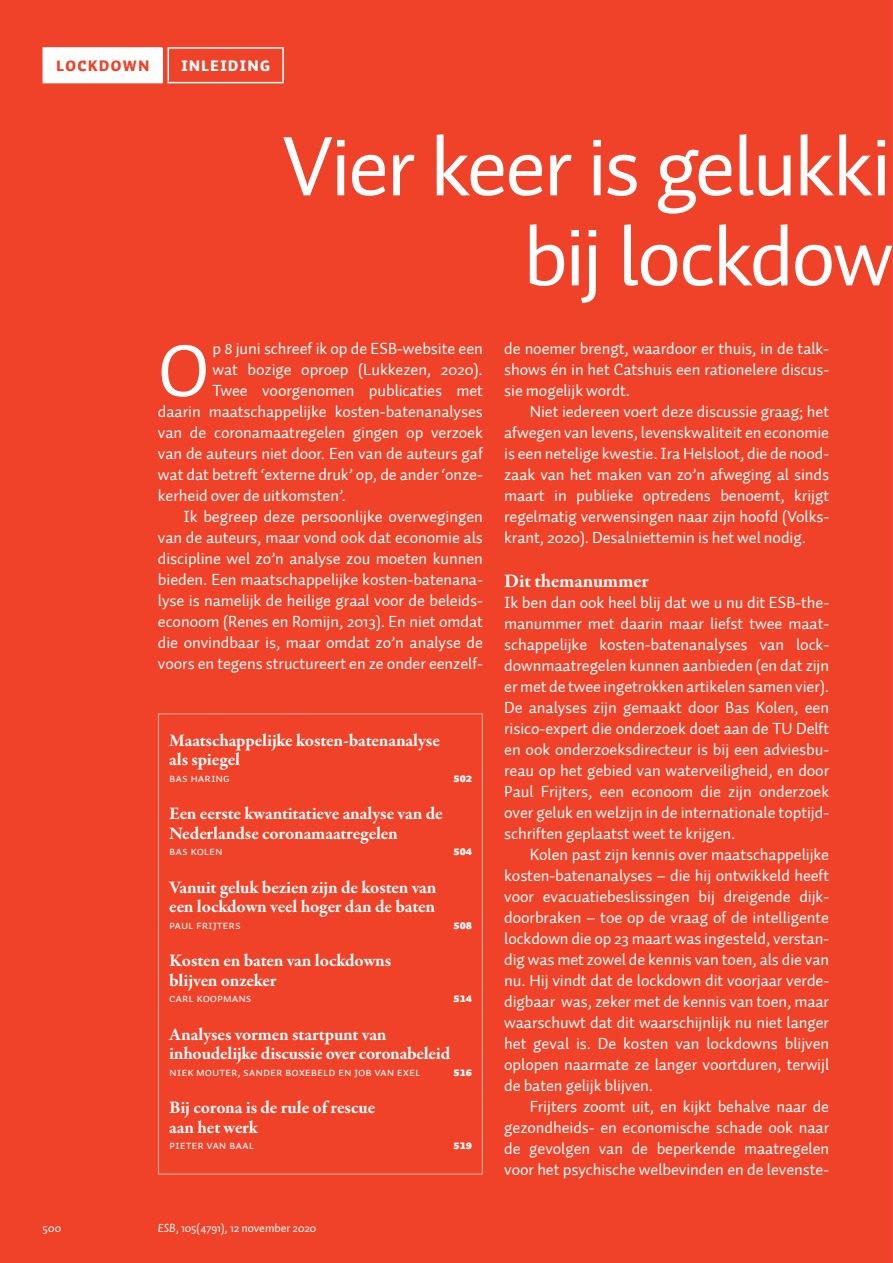
<style>
.page{position:relative;width:893px;height:1263px;background:#ef4228}
.page>*{position:absolute;margin:0;border:0;box-sizing:border-box;transform-origin:0 0}
.t1{font:85.5px/90px "Auto 1";letter-spacing:-.03em;color:#fff;text-align:right}
.t2{font:74.85px "Auto 1";color:#fff}
.t3{font:700 19.5px "Garamond Premr Pro";letter-spacing:-.01em;color:#fff}
.t4{font:700 18px/19.5px "Garamond Premr Pro";letter-spacing:-.01em;color:#fff}
.t5{font:16.5px/21px "Auto 1";letter-spacing:-.005em;color:#fff;text-align:justify}
.t6{font:900 15px "Auto 1";letter-spacing:.1em;color:#fff}
.t7{font:900 15px "Auto 1";letter-spacing:.1em;color:#ef4228}
.t8{font:12px "Auto 1 Regular Sm Cp";letter-spacing:-.005em;color:#fff}
.t9{font:12px "Auto 1";letter-spacing:-.005em;color:#fff}
.t10{font:12px "Auto 1 Black Sm Cp";letter-spacing:-.005em;color:#fff}
.s1{font-style:italic}
</style>
<div class="page">
<div style="left:158px;top:713px;width:325px;height:462px;background:#ef4228"></div>
<div style="left:43px;top:48px;width:119px;height:35px;background:#fff"></div>
<hr style="left:168px;top:47px;width:116px;height:2px;background:#fff">
<hr style="left:168px;top:49px;width:1px;height:33px;background:#fff">
<hr style="left:282px;top:49px;width:2px;height:33px;background:#fff">
<hr style="left:168px;top:82px;width:116px;height:1px;background:#fff">
<hr style="left:43px;top:47px;width:119px;height:2px;background:#fff">
<p class="t7" style="left:56px;top:56px;width:94px">LOCKDOWN</p>
<p class="t6" style="left:181px;top:56px;width:90px">INLEIDING</p>
<h1 class="t1" style="left:283px;top:123px;width:612px">Vier keer is gelukki bij lockdow</h1>
<h2 class="t2" style="left:158px;top:324px;width:53px">O</h2>
<p class="t5" style="left:212px;top:338px;width:272px">p 8 juni schreef ik op de ESB-website een</p>
<p class="t5" style="left:212px;top:359px;width:272px">wat bozige oproep (Lukkezen, 2020).</p>
<p class="t5" style="left:212px;top:380px;width:272px">Twee voorgenomen publicaties met</p>
<p class="t5" style="left:158px;top:401px;width:326px">daarin maatschappelijke kosten-batenanalyses</p>
<p class="t5" style="left:158px;top:422px;width:326px">van de coronamaatregelen gingen op verzoek</p>
<p class="t5" style="left:158px;top:443px;width:326px">van de auteurs niet door. Een van de auteurs gaf</p>
<p class="t5" style="left:158px;top:464px;width:326px">wat dat betreft ‘externe druk’ op, de ander ‘onze-</p>
<p class="t5" style="left:158px;top:485px;width:189px">kerheid over de uitkomsten’.</p>
<p class="t5" style="left:183px;top:506px;width:301px">Ik begreep deze persoonlijke overwegingen</p>
<p class="t5" style="left:158px;top:527px;width:326px">van de auteurs, maar vond ook dat economie als</p>
<p class="t5" style="left:158px;top:548px;width:326px">discipline wel zo’n analyse zou moeten kunnen</p>
<p class="t5" style="left:158px;top:569px;width:326px">bieden. Een maatschappelijke kosten-batenana-</p>
<p class="t5" style="left:158px;top:590px;width:327px">lyse is namelijk de heilige graal voor de beleids-</p>
<p class="t5" style="left:158px;top:611px;width:327px">econoom (Renes en Romijn, 2013). En niet omdat</p>
<p class="t5" style="left:158px;top:632px;width:326px">die onvindbaar is, maar omdat zo’n analyse de</p>
<p class="t5" style="left:158px;top:653px;width:327px">voors en tegens structureert en ze onder eenzelf-</p>
<p class="t4" style="left:169px;top:731px;width:272px">Maatschappelijke kosten-batenanalyse als spiegel</p>
<p class="t8" style="left:169px;top:771px;width:62px">BAS HARING</p>
<p class="t10" style="left:454px;top:771px;width:20px">502</p>
<p class="t4" style="left:169px;top:804px;width:275px">Een eerste kwantitatieve analyse van de<br>Nederlandse coronamaatregelen</p>
<p class="t8" style="left:169px;top:844px;width:55px">BAS KOLEN</p>
<p class="t10" style="left:454px;top:844px;width:20px">504</p>
<p class="t4" style="left:169px;top:878px;width:269px">Vanuit geluk bezien zijn de kosten van een lockdown veel hoger dan de baten</p>
<p class="t8" style="left:169px;top:918px;width:73px">PAUL FRIJTERS</p>
<p class="t10" style="left:454px;top:918px;width:20px">508</p>
<p class="t4" style="left:169px;top:951px;width:223px">Kosten en baten van lockdowns blijven onzeker</p>
<p class="t8" style="left:169px;top:991px;width:84px">CARL KOOPMANS</p>
<p class="t10" style="left:454px;top:991px;width:20px">514</p>
<p class="t4" style="left:169px;top:1025px;width:283px">Analyses vormen startpunt van inhoudelijke discussie over coronabeleid</p>
<p class="t8" style="left:169px;top:1065px;width:253px">NIEK MOUTER, SANDER BOXEBELD EN JOB VAN EXEL</p>
<p class="t10" style="left:454px;top:1065px;width:20px">516</p>
<p class="t4" style="left:169px;top:1098px;width:208px">Bij corona is de rule of rescue aan het werk</p>
<p class="t8" style="left:169px;top:1138px;width:86px">PIETER VAN BAAL</p>
<p class="t10" style="left:454px;top:1138px;width:20px">519</p>
<p class="t9" style="left:43px;top:1221px;width:20px">500</p>
<p class="t9" style="left:158px;top:1221px;width:160px"><span class="s1">ESB</span>, 105(4791), 12 november 2020</p>
<p class="t5" style="left:504px;top:338px;width:326px">de noemer brengt, waardoor er thuis, in de talk&shy;shows én in het Catshuis een rationelere discus&shy;sie mogelijk wordt.</p>
<p class="t5" style="left:504px;top:401px;width:326px;text-indent:26px">Niet iedereen voert deze discussie graag; het afwegen van levens, levenskwaliteit en economie is een netelige kwestie. Ira Helsloot, die de nood&shy;zaak van het maken van zo’n afweging al sinds maart in publieke optredens benoemt, krijgt regelmatig verwensingen naar zijn hoofd (Volks&shy;krant, 2020). Desalniettemin is het wel nodig.</p>
<p class="t3" style="left:504px;top:569px;width:146px">Dit themanummer</p>
<p class="t5" style="left:504px;top:592px;width:327px">Ik ben dan ook heel blij dat we u nu dit ESB-the&shy;manummer met daarin maar liefst twee maat&shy;schappelijke kosten-batenanalyses van lock&shy;downmaatregelen kunnen aanbieden (en dat zijn er met de twee ingetrokken artikelen samen vier).<br>De analyses zijn gemaakt door Bas Kolen, een risico-expert die onderzoek doet aan de TU Delft en ook onderzoeksdirecteur is bij een adviesbu&shy;reau op het gebied van waterveiligheid, en door Paul Frijters, een econoom die zijn onderzoek over geluk en welzijn in de internationale toptijd&shy;schriften geplaatst weet te krijgen.</p>
<p class="t5" style="left:504px;top:844px;width:327px;text-indent:26px">Kolen past zijn kennis over maatschappelijke kosten-batenanalyses – die hij ontwikkeld heeft voor evacuatiebeslissingen bij dreigende dijk&shy;doorbraken – toe op de vraag of de intelligente lockdown die op 23 maart was ingesteld, verstan&shy;dig was met zowel de kennis van toen, als die van nu. Hij vindt dat de lockdown dit voorjaar verde&shy;digbaar was, zeker met de kennis van toen, maar waarschuwt dat dit waarschijnlijk nu niet langer het geval is. De kosten van lockdowns blijven oplopen naarmate ze langer voortduren, terwijl de baten gelijk blijven.</p>
<p class="t5" style="left:504px;top:1097px;width:327px;text-indent:26px">Frijters zoomt uit, en kijkt behalve naar de gezondheids- en economische schade ook naar de gevolgen van de beperkende maatregelen voor het psychische welbevinden en de levenste-</p>
</div>
